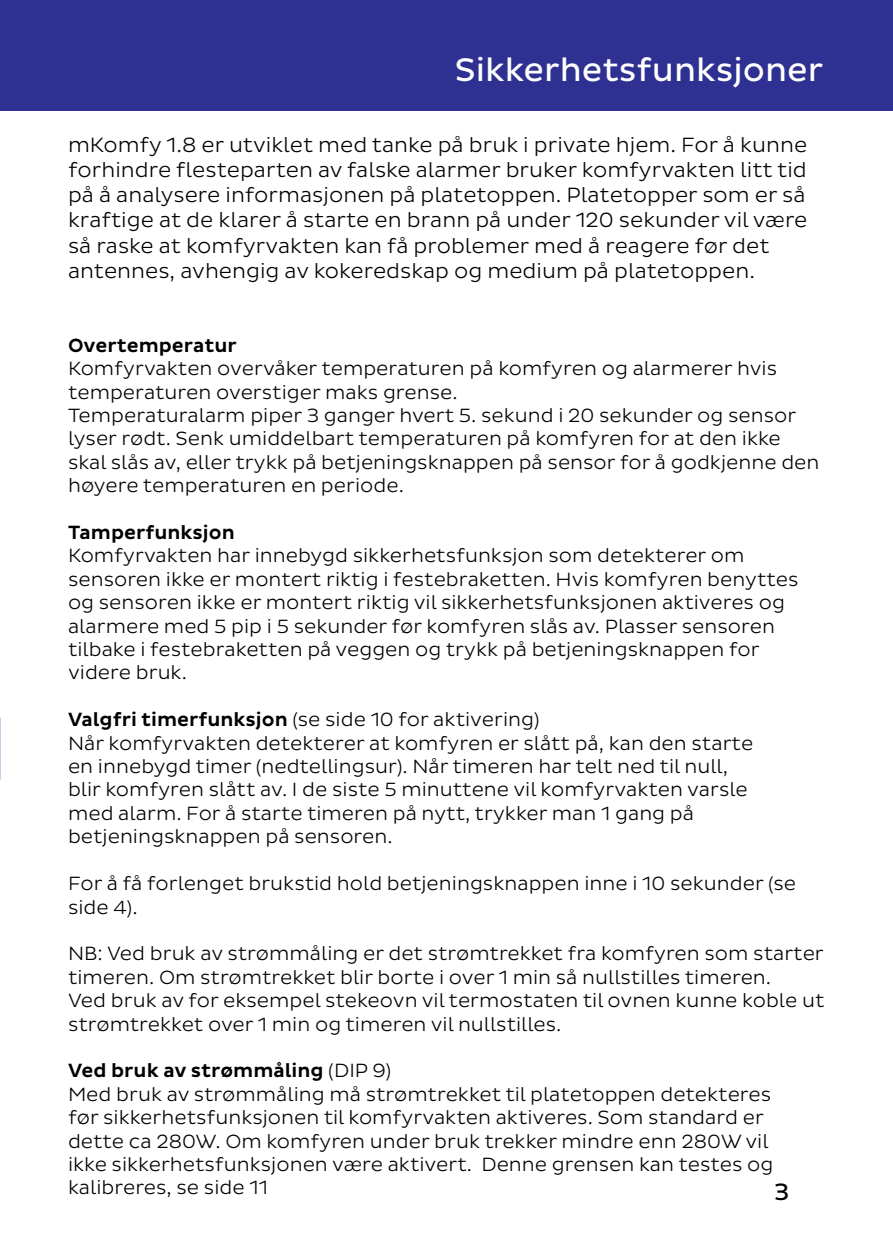
<style>
.page{position:relative;width:893px;height:1259px;background:#fff}
.page>*{position:absolute;margin:0;border:0;box-sizing:border-box;transform-origin:0 0}
.t1{font:33.3px "Pluto Sans";color:#fff}
.t2{font:24px "Pluto Sans";color:#000}
.t3{font:300 21px/25.2px "Pluto Sans";color:#000}
.t4{font:300 19.5px/23.4px "Pluto Sans";color:#000}
.t5{font:500 19.5px "Pluto Sans";color:#000}
.s1{font-weight:500}
</style>
<div class="page">
<div style="left:0;top:0;width:893px;height:110px;background:#2e3092"></div>
<h1 class="t1" style="left:455px;top:50px;width:370px">Sikkerhetsfunksjoner</h1>
<p class="t3" style="left:68px;top:132px;width:741px">mKomfy 1.8 er utviklet med tanke på bruk i private hjem. For å kunne forhindre flesteparten av falske alarmer bruker komfyrvakten litt tid på å analysere informasjonen på platetoppen. Platetopper som er så kraftige at de klarer å starte en brann på under 120 sekunder vil være så raske at komfyrvakten kan få problemer med å reagere før det antennes, avhengig av kokeredskap og medium på platetoppen.</p>
<p class="t5" style="left:68px;top:334px;width:170px">Overtemperatur</p>
<p class="t4" style="left:68px;top:357px;width:753px">Komfyrvakten overvåker temperaturen på komfyren og alarmerer hvis temperaturen overstiger maks grense.<br>Temperaturalarm piper 3 ganger hvert 5. sekund i 20 sekunder og sensor lyser rødt. Senk umiddelbart temperaturen på komfyren for at den ikke skal slås av, eller trykk på betjeningsknappen på sensor for å godkjenne den høyere temperaturen en periode.</p>
<p class="t5" style="left:68px;top:521px;width:168px">Tamperfunksjon</p>
<p class="t4" style="left:68px;top:544px;width:732px">Komfyrvakten har innebygd sikkerhetsfunksjon som detekterer om sensoren ikke er montert riktig i festebraketten. Hvis komfyren benyttes og sensoren ikke er montert riktig vil sikkerhetsfunksjonen aktiveres og alarmere med 5 pip i 5 sekunder før komfyren slås av. Plasser sensoren tilbake i festebraketten på veggen og trykk på betjeningsknappen for videre bruk.</p>
<p class="t4" style="left:68px;top:708px;width:687px"><span class="s1">Valgfri timerfunksjon</span> (se side 10 for aktivering)<br>Når komfyrvakten detekterer at komfyren er slått på, kan den starte en innebygd timer (nedtellingsur). Når timeren har telt ned til null, blir komfyren slått av. I de siste 5 minuttene vil komfyrvakten varsle med alarm. For å starte timeren på nytt, trykker man 1 gang på betjeningsknappen på sensoren.</p>
<p class="t4" style="left:68px;top:872px;width:730px">For å få forlenget brukstid hold betjeningsknappen inne i 10 sekunder (se side 4).</p>
<p class="t4" style="left:68px;top:942px;width:758px">NB: Ved bruk av strømmåling er det strømtrekket fra komfyren som starter timeren. Om strømtrekket blir borte i over 1 min så nullstilles timeren.<br>Ved bruk av for eksempel stekeovn vil termostaten til ovnen kunne koble ut strømtrekket over 1 min og timeren vil nullstilles.</p>
<p class="t4" style="left:68px;top:1059px;width:707px"><span class="s1">Ved bruk av strømmåling</span> (DIP 9)<br>Med bruk av strømmåling må strømtrekket til platetoppen detekteres før sikkerhetsfunksjonen til komfyrvakten aktiveres. Som standard er dette ca 280W. Om komfyren under bruk trekker mindre enn 280W vil ikke sikkerhetsfunksjonen være aktivert. Denne grensen kan testes og kalibreres, se side 11</p>
<p class="t2" style="left:774px;top:1178px;width:17px">3</p>
</div>
